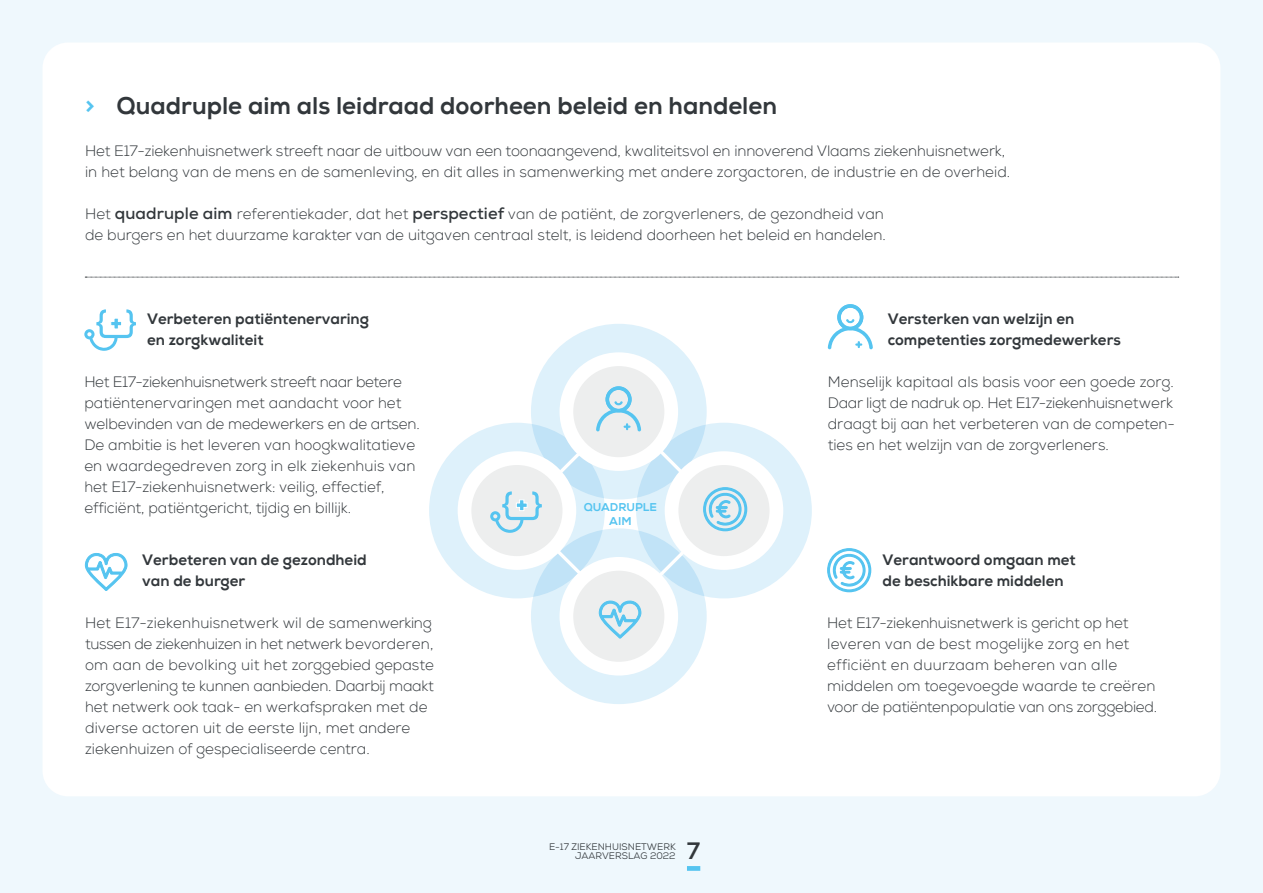
<style>
.page{position:relative;width:1263px;height:893px;background:#eff8fd}
.page>*{position:absolute;margin:0;border:0;box-sizing:border-box;transform-origin:0 0}
.ondertitel{font:800 24px "Nexa W01";color:#32373b}
.t1{font:700 23.7px "Nexa W01";color:#32373b}
.t2{font:300 15px/21px "Nexa W01";color:#32373b}
.t3{font:800 15px/21px "Nexa W01";color:#32373b}
.t4{font:800 11.25px/13.5px "Nexa W01";color:#55c4f0;text-align:center}
.t5{font:9.45px "Nexa W01";color:#32373b}
.s1{color:#55c4f0}
.s2{font-weight:700;font-size:16.5px}
</style>
<div class="page">
<div style="left:43px;top:43px;width:1177px;height:753px;background:#fff;border-radius:26px"></div>
<svg style="left:84px;top:309px;width:52px;height:42px"></svg>
<svg style="left:828px;top:304px;width:45px;height:45px"></svg>
<svg style="left:827px;top:548px;width:45px;height:45px"></svg>
<svg style="left:85px;top:553px;width:43px;height:38px"></svg>
<svg style="left:85px;top:277px;width:1094px;height:1px"></svg>
<div style="left:531px;top:324px;width:176px;height:175px;background:#def1fb;border-radius:50%"></div>
<div style="left:531px;top:528px;width:176px;height:176px;background:#def1fb;border-radius:50%"></div>
<div style="left:636px;top:423px;width:176px;height:175px;background:#def1fb;border-radius:50%"></div>
<div style="left:429px;top:423px;width:176px;height:175px;background:#def1fb;border-radius:50%"></div>
<svg style="left:566px;top:359px;width:105px;height:105px"></svg>
<div style="left:559px;top:352px;width:119px;height:119px;border:14px solid #fff;border-radius:50%"></div>
<svg style="left:566px;top:564px;width:105px;height:105px;fill:#edeeee"></svg>
<div style="left:559px;top:557px;width:119px;height:118px;border:14px solid #fff;border-radius:50%"></div>
<svg style="left:671px;top:458px;width:105px;height:105px;fill:#edeeee"></svg>
<div style="left:665px;top:451px;width:118px;height:119px;border:14px solid #fff;border-radius:50%"></div>
<svg style="left:464px;top:458px;width:105px;height:105px"></svg>
<div style="left:458px;top:451px;width:118px;height:119px;border:14px solid #fff;border-radius:50%"></div>
<svg style="left:490px;top:386px;width:258px;height:253px"></svg>
<div style="left:687px;top:866px;width:13px;height:5px;background:#55c4f0"></div>
<p class="ondertitel" style="left:85px;top:92px;width:694px"><span class="s1">&gt;</span> Quadruple aim als leidraad doorheen beleid en handelen</p>
<p class="t2" style="left:85px;top:141px;width:927px">Het E17-ziekenhuisnetwerk streeft naar de uitbouw van een toonaangevend, kwaliteitsvol en innoverend Vlaams ziekenhuisnetwerk, in het belang van de mens en de samenleving, en dit alles in samenwerking met andere zorgactoren, de industrie en de overheid.</p>
<p class="t2" style="left:85px;top:204px;width:802px">Het <span class="s2">quadruple aim</span> referentiekader, dat het <span class="s2">perspectief</span> van de patiënt, de zorgverleners, de gezondheid van de burgers en het duurzame karakter van de uitgaven centraal stelt, is leidend doorheen het beleid en handelen.</p>
<p class="t3" style="left:147px;top:309px;width:223px">Verbeteren patiëntenervaring en zorgkwaliteit</p>
<p class="t2" style="left:84px;top:372px;width:337px">Het E17-ziekenhuisnetwerk streeft naar betere patiëntenervaringen met aandacht voor het welbevinden van de medewerkers en de artsen.<br>De ambitie is het leveren van hoogkwalitatieve en waardegedreven zorg in elk ziekenhuis van het E17-ziekenhuisnetwerk: veilig, effectief, efficiënt, patiëntgericht, tijdig en billijk.</p>
<p class="t3" style="left:142px;top:550px;width:226px">Verbeteren van de gezondheid van de burger</p>
<p class="t2" style="left:85px;top:613px;width:350px">Het E17-ziekenhuisnetwerk wil de samenwerking tussen de ziekenhuizen in het netwerk bevorderen, om aan de bevolking uit het zorggebied gepaste zorgverlening te kunnen aanbieden. Daarbij maakt het netwerk ook taak- en werkafspraken met de diverse actoren uit de eerste lijn, met andere ziekenhuizen of gespecialiseerde centra.</p>
<p class="t4" style="left:584px;top:501px;width:75px">QUADRUPLE<br>AIM</p>
<p class="t5" style="left:549px;top:841px;width:128px">E-17 ZIEKENHUISNETWERK</p>
<p class="t5" style="left:575px;top:851px;width:102px">JAARVERSLAG 2022</p>
<p class="t1" style="left:687px;top:837px;width:15px">7</p>
<p class="t3" style="left:888px;top:309px;width:235px">Versterken van welzijn en competenties zorgmedewerkers</p>
<p class="t2" style="left:828px;top:372px;width:349px;text-align:justify">Menselijk kapitaal als basis voor een goede zorg.<br>Daar ligt de nadruk op. Het E17-ziekenhuisnetwerk draagt bij aan het verbeteren van de competen&shy;ties en het welzijn van de zorgverleners.</p>
<p class="t3" style="left:882px;top:550px;width:195px">Verantwoord omgaan met de beschikbare middelen</p>
<p class="t2" style="left:827px;top:613px;width:332px">Het E17-ziekenhuisnetwerk is gericht op het leveren van de best mogelijke zorg en het efficiënt en duurzaam beheren van alle middelen om toegevoegde waarde te creëren voor de patiëntenpopulatie van ons zorggebied.</p>
</div>
